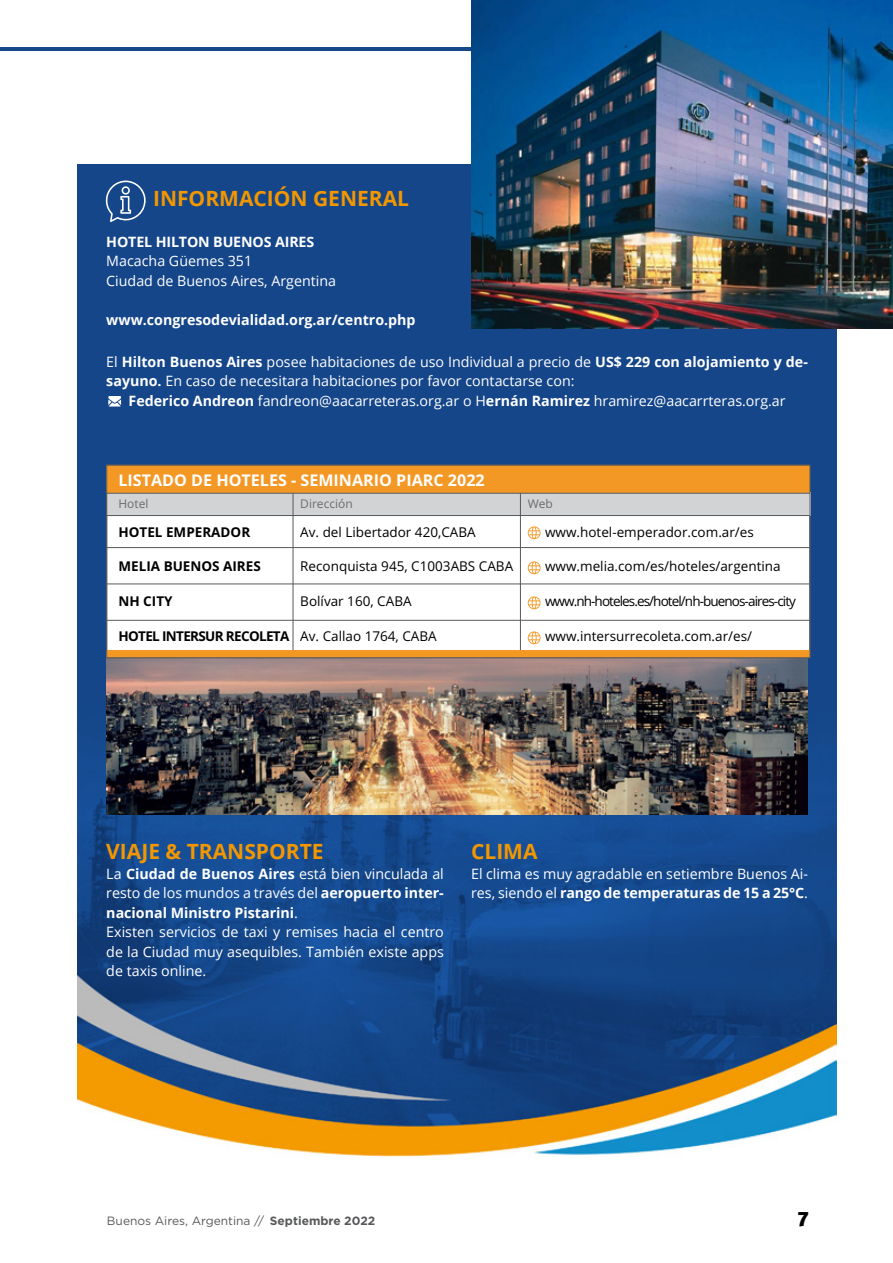
<style>
.page{position:relative;width:893px;height:1263px;background:#fff}
.page>*{position:absolute;margin:0;border:0;box-sizing:border-box;transform-origin:0 0}
.t1{font:800 22.5px "Karmina Sans";color:#000}
.t2{font:700 21px "Open Sans";color:#f29700}
.t3{font:700 16.2px "Open Sans";color:#fff}
.t4{font:14.25px/19.5px "Open Sans";color:#fff}
.t5{font:700 14.25px "Open Sans";color:#fff}
.t6{font:13.5px "Open Sans";color:#000}
.t7{font:13.5px "Open Sans";letter-spacing:-.07em;color:#000}
.t8{font:700 13.5px "Open Sans";color:#000}
.t9{font:700 13.5px "Open Sans";letter-spacing:-.05em;color:#000}
.t10{font:12px "Gotham";color:#58595b}
.t11{font:12px "Open Sans";color:#6b6c6f}
.s1{font-weight:700}
</style>
<div class="page">
<img style="left:77px;top:164px;width:759px;height:993px">
<hr style="left:0;top:47px;width:780px;height:3px;background:#16478a">
<img style="left:471px;top:0;width:422px;height:328px">
<svg style="left:106px;top:181px;width:40px;height:41px;background:#42699f"></svg>
<img style="left:106px;top:658px;width:702px;height:156px">
<svg style="left:106px;top:465px;width:705px;height:193px"></svg>
<svg style="left:528px;top:631px;width:13px;height:13px"></svg>
<svg style="left:528px;top:596px;width:13px;height:13px"></svg>
<svg style="left:528px;top:561px;width:13px;height:13px"></svg>
<svg style="left:528px;top:526px;width:13px;height:13px"></svg>
<svg style="left:108px;top:396px;width:13px;height:10px"></svg>
<h2 class="t2" style="left:153px;top:184px;width:258px">INFORMACIÓN GENERAL</h2>
<p class="t5" style="left:106px;top:232px;width:209px">HOTEL HILTON BUENOS AIRES</p>
<p class="t4" style="left:106px;top:251px;width:231px">Macacha Güemes 351<br>Ciudad de Buenos Aires, Argentina</p>
<p class="t5" style="left:106px;top:310px;width:311px">www.congresodevialidad.org.ar/centro.php</p>
<p class="t4" style="left:106px;top:351px;width:703px">El <span class="s1">Hilton Buenos Aires</span> posee habitaciones de uso Individual a precio de <span class="s1">US$ 229 con alojamiento y de-</span></p>
<p class="t4" style="left:106px;top:371px;width:470px"><span class="s1">sayuno.</span> En caso de necesitara habitaciones por favor contactarse con:</p>
<p class="t4" style="left:129px;top:390px;width:659px"><span class="s1">Federico Andreon</span> fandreon@aacarreteras.org.ar o H<span class="s1">ernán Ramirez</span> hramirez@aacarrteras.org.ar</p>
<p class="t3" style="left:118px;top:469px;width:368px">LISTADO DE HOTELES - SEMINARIO PIARC 2022</p>
<p class="t11" style="left:118px;top:496px;width:32px">Hotel</p>
<p class="t11" style="left:300px;top:496px;width:54px">Dirección</p>
<p class="t11" style="left:528px;top:496px;width:27px">Web</p>
<p class="t8" style="left:118px;top:522px;width:133px">HOTEL EMPERADOR</p>
<p class="t8" style="left:118px;top:557px;width:144px">MELIA BUENOS AIRES</p>
<p class="t8" style="left:118px;top:592px;width:56px">NH CITY</p>
<p class="t9" style="left:118px;top:626px;width:172px">HOTEL INTERSUR RECOLETA</p>
<p class="t6" style="left:300px;top:523px;width:177px">Av. del Libertador 420,CABA</p>
<p class="t6" style="left:300px;top:557px;width:214px">Reconquista 945, C1003ABS CABA</p>
<p class="t6" style="left:300px;top:592px;width:113px">Bolívar 160, CABA</p>
<p class="t6" style="left:300px;top:626px;width:138px">Av. Callao 1764, CABA</p>
<p class="t6" style="left:545px;top:523px;width:210px">www.hotel-emperador.com.ar/es</p>
<p class="t6" style="left:545px;top:557px;width:237px">www.melia.com/es/hoteles/argentina</p>
<p class="t7" style="left:545px;top:592px;width:252px">www.nh-hoteles.es/hotel/nh-buenos-aires-city</p>
<p class="t6" style="left:545px;top:626px;width:209px">www.intersurrecoleta.com.ar/es/</p>
<h2 class="t2" style="left:106px;top:837px;width:219px">VIAJE &amp; TRANSPORTE</h2>
<p class="t4" style="left:106px;top:863px;width:339px">La <span class="s1">Ciudad de Buenos Aires</span> está bien vinculada al resto de los mundos a través del <span class="s1">aeropuerto inter&shy;nacional Ministro Pistarini</span>.<br>Existen servicios de taxi y remises hacia el centro de la Ciudad muy asequibles. También existe apps de taxis online.</p>
<h2 class="t2" style="left:471px;top:837px;width:68px">CLIMA</h2>
<p class="t4" style="left:471px;top:863px;width:338px">El clima es muy agradable en setiembre Buenos Ai&shy;res, siendo el <span class="s1">rango de temperaturas de 15 a 25°C</span>.</p>
<p class="t10" style="left:107px;top:1213px;width:270px">Buenos Aires, Argentina // <span class="s1">Septiembre 2022</span></p>
<h1 class="t1" style="left:798px;top:1205px;width:12px">7</h1>
</div>
